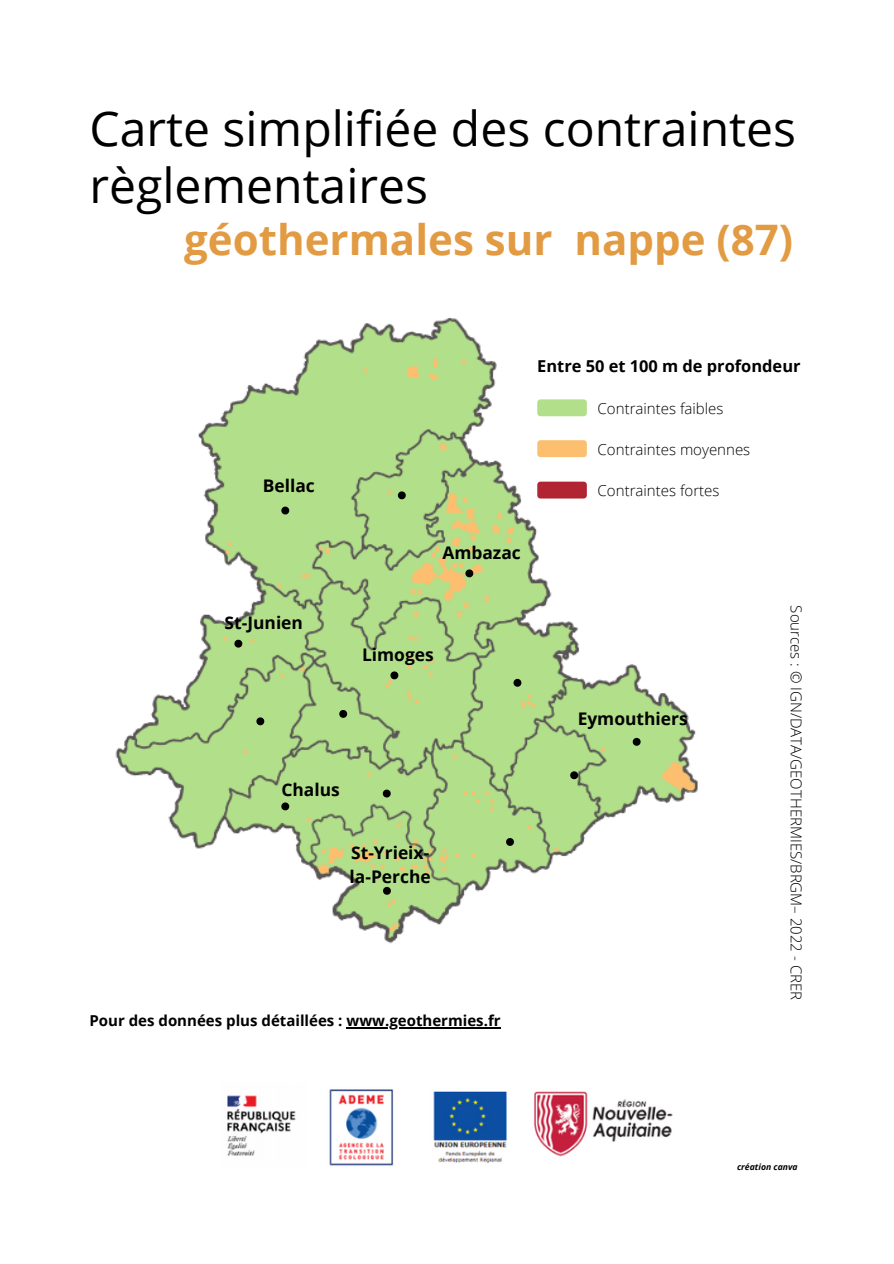
<style>
.page{position:relative;width:894px;height:1264px;background:#fff}
.page>*{position:absolute;margin:0;border:0;box-sizing:border-box;transform-origin:0 0}
.t1{font:48px/57.4px "Open Sans";color:#000}
.t2{font:700 42px "Open Sans";color:#e29b42}
.t3{font:700 17.4px/23.7px "Open Sans";color:#000}
.t4{font:700 16.35px "Open Sans";color:#000}
.t5{font:300 15px "Open Sans";color:#000}
.t6{font:700 15px "Open Sans";color:#000}
.t7{font:italic 700 8.7px "Open Sans";color:#000}
</style>
<div class="page">
<img style="left:227px;top:1089px;width:446px;height:77px">
<img style="left:115px;top:317px;width:583px;height:627px">
<svg style="left:390px;top:671px;width:8px;height:8px"></svg>
<svg style="left:281px;top:506px;width:8px;height:8px"></svg>
<svg style="left:234px;top:639px;width:8px;height:8px"></svg>
<svg style="left:465px;top:569px;width:8px;height:8px"></svg>
<svg style="left:256px;top:717px;width:8px;height:8px"></svg>
<svg style="left:398px;top:491px;width:7px;height:8px"></svg>
<svg style="left:513px;top:679px;width:8px;height:7px"></svg>
<svg style="left:506px;top:838px;width:8px;height:7px"></svg>
<svg style="left:281px;top:802px;width:8px;height:8px"></svg>
<svg style="left:339px;top:710px;width:8px;height:8px"></svg>
<svg style="left:382px;top:789px;width:8px;height:8px"></svg>
<svg style="left:632px;top:738px;width:8px;height:7px"></svg>
<svg style="left:570px;top:771px;width:8px;height:8px"></svg>
<svg style="left:383px;top:886px;width:8px;height:8px"></svg>
<svg style="left:537px;top:399px;width:49px;height:17px"></svg>
<svg style="left:537px;top:481px;width:49px;height:17px"></svg>
<svg style="left:537px;top:440px;width:49px;height:17px"></svg>
<hr style="left:346px;top:1027px;width:154px;height:1px;background:#000">
<h1 class="t1" style="left:89px;top:99px;width:708px">Carte simplifiée des contraintes règlementaires</h1>
<h2 class="t2" style="left:184px;top:210px;width:610px">géothermales sur nappe (87)</h2>
<p class="t4" style="left:537px;top:354px;width:265px">Entre 50 et 100 m de profondeur</p>
<p class="t3" style="left:263px;top:473px;width:53px">Bellac</p>
<p class="t3" style="left:224px;top:610px;width:80px">St-Junien</p>
<p class="t3" style="left:442px;top:540px;width:80px">Ambazac</p>
<p class="t3" style="left:362px;top:642px;width:73px">Limoges</p>
<p class="t3" style="left:281px;top:777px;width:60px">Chalus</p>
<p class="t3" style="left:349px;top:840px;width:83px">St-Yrieix&shy;la-Perche</p>
<p class="t6" style="left:89px;top:1010px;width:412px">Pour des données plus détaillées : www.geothermies.fr</p>
<p class="t5" style="left:597px;top:398px;width:127px">Contraintes faibles</p>
<p class="t5" style="left:597px;top:439px;width:154px">Contraintes moyennes</p>
<p class="t5" style="left:597px;top:480px;width:123px">Contraintes fortes</p>
<p class="t3" style="left:577px;top:706px;width:111px">Eymouthiers</p>
<p class="t5" style="left:806px;top:605px;width:396px;rotate:90deg">Sources : © IGN/DATA/GEOTHERMIES/BRGM– 2022 - CRER</p>
<p class="t7" style="left:736px;top:1160px;width:62px">création canva</p>
</div>
